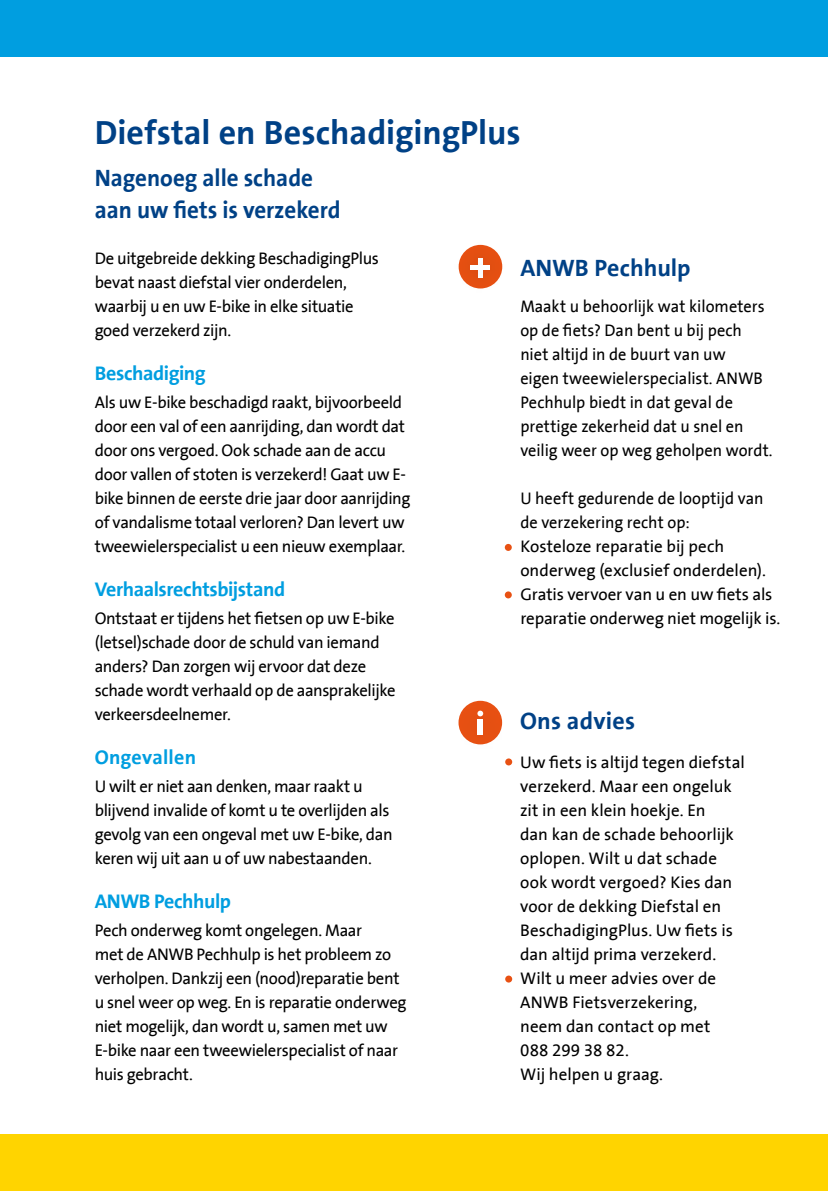
<style>
.page{position:relative;width:828px;height:1191px;background:#fff}
.page>*{position:absolute;margin:0;border:0;box-sizing:border-box;transform-origin:0 0}
.t1{font:700 34px "Anwb The Sans";color:#004186}
.t2{font:700 24px/32px "Anwb The Sans";color:#004186;scale:.96 1}
.t3{font:700 24px "Anwb The Sans";color:#004186}
.t4{font:700 20px "Anwb The Sans";letter-spacing:-.02em;color:#009ee0}
.t5{font:700 20px "Anwb The Sans";letter-spacing:.005em;color:#009ee0}
.t6{font:17px/24px "Anwb The Sans";letter-spacing:-.01em;color:#000}
.t7{font:17px/24px "Anwb The Sans";letter-spacing:-.01em;color:#000;scale:.96 1}
</style>
<div class="page">
<div style="left:0;top:1134px;width:828px;height:57px;background:#ffd400"></div>
<div style="left:505px;top:544px;width:7px;height:7px;background:#e85113;border-radius:50%"></div>
<div style="left:505px;top:591px;width:7px;height:7px;background:#e85113;border-radius:50%"></div>
<div style="left:448px;top:241px;width:64px;height:54px;background:#000;opacity:.25"></div>
<svg style="left:470px;top:258px;width:20px;height:19px"></svg>
<div style="left:0;top:0;width:828px;height:57px;background:#009ee0"></div>
<div style="left:453px;top:695px;width:54px;height:62px;background:#000;opacity:.25"></div>
<svg style="left:477px;top:710px;width:6px;height:24px"></svg>
<div style="left:505px;top:758px;width:7px;height:7px;background:#e85113;border-radius:50%"></div>
<div style="left:505px;top:975px;width:7px;height:7px;background:#e85113;border-radius:50%"></div>
<h1 class="t1" style="left:95px;top:113px;width:427px">Diefstal en BeschadigingPlus</h1>
<h2 class="t2" style="left:95px;top:162px;width:258px">Nagenoeg alle schade aan uw fiets is verzekerd</h2>
<p class="t6" style="left:95px;top:247px;width:286px">De uitgebreide dekking BeschadigingPlus bevat naast diefstal vier onderdelen, waarbij u en uw E-bike in elke situatie goed verzekerd zijn.</p>
<p class="t4" style="left:95px;top:362px;width:112px">Beschadiging</p>
<p class="t6" style="left:95px;top:391px;width:317px">Als uw E-bike beschadigd raakt, bijvoorbeeld door een val of een aanrijding, dan wordt dat door ons vergoed. Ook schade aan de accu door vallen of stoten is verzekerd! Gaat uw E&shy;bike binnen de eerste drie jaar door aanrijding of vandalisme totaal verloren? Dan levert uw tweewielerspecialist u een nieuw exemplaar.</p>
<p class="t4" style="left:95px;top:578px;width:192px">Verhaalsrechtsbijstand</p>
<p class="t6" style="left:95px;top:607px;width:302px">Ontstaat er tijdens het fietsen op uw E-bike (letsel)schade door de schuld van iemand anders? Dan zorgen wij ervoor dat deze schade wordt verhaald op de aansprakelijke verkeersdeelnemer.</p>
<p class="t5" style="left:95px;top:746px;width:103px">Ongevallen</p>
<p class="t6" style="left:95px;top:775px;width:299px">U wilt er niet aan denken, maar raakt u blijvend invalide of komt u te overlijden als gevolg van een ongeval met uw E-bike, dan keren wij uit aan u of uw nabestaanden.</p>
<p class="t4" style="left:95px;top:890px;width:138px">ANWB Pechhulp</p>
<p class="t6" style="left:95px;top:919px;width:313px">Pech onderweg komt ongelegen. Maar<br>met de ANWB Pechhulp is het probleem zo verholpen. Dankzij een (nood)reparatie bent u snel weer op weg. En is reparatie onderweg niet mogelijk, dan wordt u, samen met uw E-bike naar een tweewielerspecialist of naar huis gebracht.</p>
<h2 class="t3" style="left:520px;top:254px;width:172px">ANWB Pechhulp</h2>
<p class="t7" style="left:520px;top:295px;width:264px">Maakt u behoorlijk wat kilometers op de fiets? Dan bent u bij pech niet altijd in de buurt van uw<br>eigen tweewielerspecialist. ANWB<br>Pechhulp biedt in dat geval de prettige zekerheid dat u snel en veilig weer op weg geholpen wordt.</p>
<p class="t7" style="left:520px;top:487px;width:272px">U heeft gedurende de looptijd van de verzekering recht op:<br>Kosteloze reparatie bij pech onderweg (exclusief onderdelen).<br>Gratis vervoer van u en uw fiets als reparatie onderweg niet mogelijk is.</p>
<h2 class="t3" style="left:520px;top:707px;width:116px">Ons advies</h2>
<p class="t6" style="left:520px;top:751px;width:226px">Uw fiets is altijd tegen diefstal verzekerd. Maar een ongeluk zit in een klein hoekje. En<br>dan kan de schade behoorlijk oplopen. Wilt u dat schade ook wordt vergoed? Kies dan voor de dekking Diefstal en<br>BeschadigingPlus. Uw fiets is dan altijd prima verzekerd.<br>Wilt u meer advies over de<br>ANWB Fietsverzekering,<br>neem dan contact op met<br>088 299 38 82.<br>Wij helpen u graag.</p>
</div>
